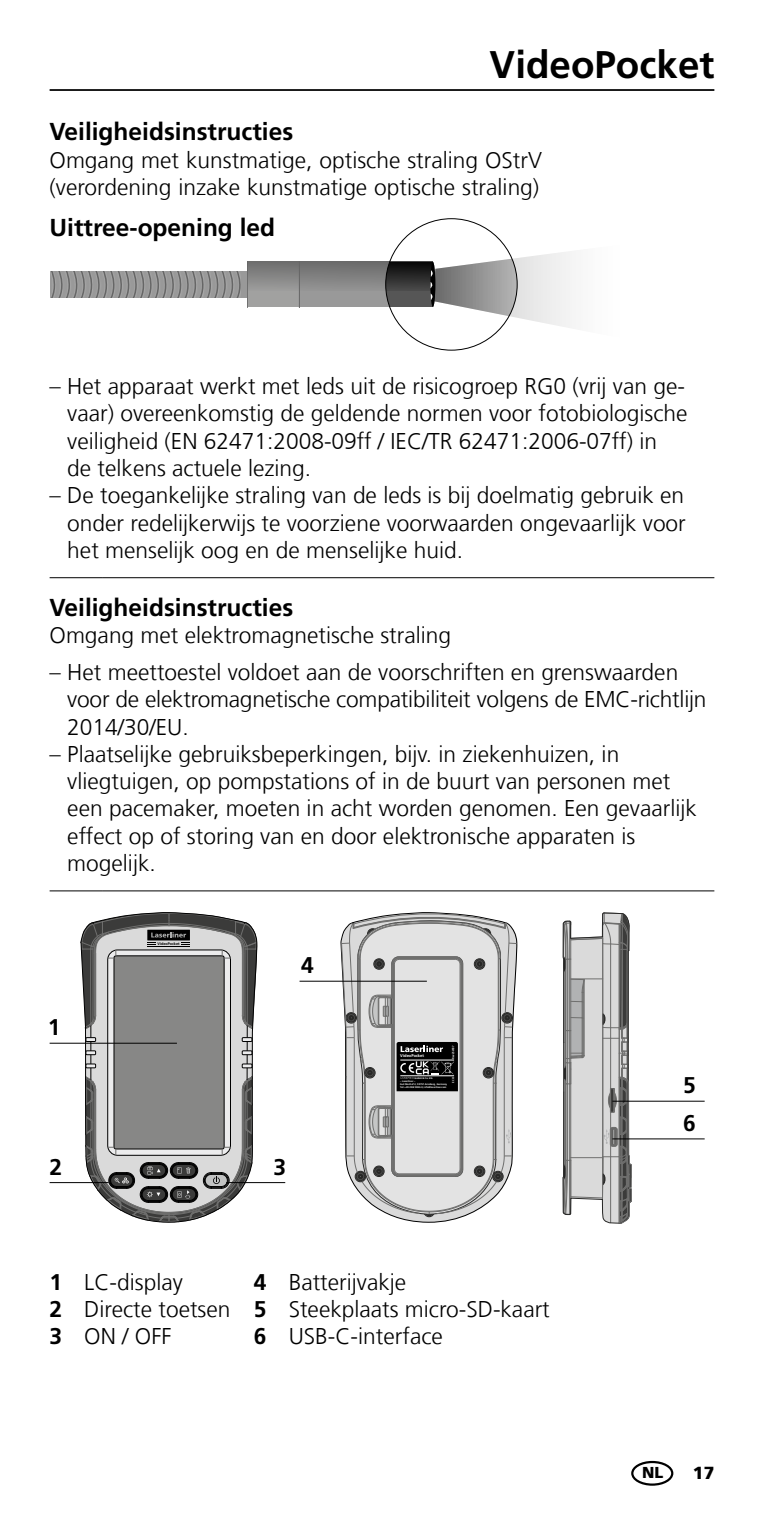
<style>
.page{position:relative;width:764px;height:1513px;background:#fff}
.page>*{position:absolute;margin:0;border:0;box-sizing:border-box;transform-origin:0 0}
.t1{font:700 38.5px "Frutiger LT Com";color:#000}
.t2{font:700 24.5px "Frutiger LT Com";color:#000}
.t3{font:300 22.75px/27.3px "Frutiger LT Com";color:#000}
.t4{font:700 22.75px "Frutiger LT Com";color:#000}
.t5{font:900 17.5px "Frutiger LT Com";color:#000}
.t6{font:900 15.75px "Frutiger LT Com";color:#000}
.t7{font:700 4.2px "Frutiger LT Com";color:#fff}
.t8{font:700 3.85px "Frutiger LT Com";color:#000}
.s1{font-weight:700}
</style>
<div class="page">
<hr style="left:50px;top:89px;width:664px;height:2px;background:#000">
<div style="left:247px;top:262px;width:186px;height:45px;background:#999"></div>
<svg style="left:50px;top:271px;width:250px;height:36px"></svg>
<svg style="left:247px;top:262px;width:139px;height:29px"></svg>
<div style="left:386px;top:262px;width:47px;height:45px;background:#565656"></div>
<svg style="left:386px;top:262px;width:44px;height:29px"></svg>
<svg style="left:430px;top:243px;width:142px;height:98px"></svg>
<svg style="left:340px;top:939px;width:128px;height:284px"></svg>
<svg style="left:341px;top:912px;width:176px;height:303px;background:#c3c3c3"></svg>
<svg style="left:80px;top:912px;width:177px;height:311px;background:#979796"></svg>
<hr style="left:246px;top:1026px;width:2px;height:54px;background:#000">
<hr style="left:90px;top:1026px;width:1px;height:54px;background:#000">
<div style="left:86px;top:1038px;width:10px;height:4px;border:1px solid #000"></div>
<div style="left:86px;top:1051px;width:10px;height:4px;border:1px solid #000"></div>
<div style="left:86px;top:1064px;width:10px;height:4px;border:1px solid #000"></div>
<div style="left:242px;top:1038px;width:10px;height:4px;border:1px solid #000"></div>
<div style="left:242px;top:1051px;width:10px;height:4px;border:1px solid #000"></div>
<div style="left:242px;top:1064px;width:10px;height:4px;border:1px solid #000"></div>
<svg style="left:562px;top:912px;width:70px;height:312px;background:#b8b8b8"></svg>
<hr style="left:50px;top:1043px;width:127px;height:1px;background:#000">
<hr style="left:300px;top:981px;width:127px;height:1px;background:#000">
<hr style="left:50px;top:1182px;width:59px;height:1px;background:#000">
<hr style="left:226px;top:1182px;width:59px;height:1px;background:#000">
<hr style="left:612px;top:1101px;width:93px;height:1px;background:#000">
<hr style="left:612px;top:1138px;width:93px;height:1px;background:#000">
<hr style="left:50px;top:577px;width:53px;height:1px;background:#000">
<hr style="left:103px;top:577px;width:611px;height:1px;background:#000">
<hr style="left:50px;top:890px;width:53px;height:1px;background:#000">
<hr style="left:103px;top:890px;width:611px;height:1px;background:#000">
<div style="left:631px;top:1461px;width:42px;height:25px;border:2px solid #000;border-radius:50%"></div>
<h1 class="t1" style="left:489px;top:42px;width:227px">VideoPocket</h1>
<p class="t2" style="left:50px;top:117px;width:245px">Veiligheidsinstructies</p>
<p class="t3" style="left:50px;top:146px;width:494px">Omgang met kunstmatige, optische straling OStrV (verordening inzake kunstmatige optische straling)</p>
<p class="t2" style="left:50px;top:213px;width:227px">Uittree-opening led</p>
<p class="t3" style="left:67px;top:373px;width:622px;text-indent:-18px">– Het apparaat werkt met leds uit de risicogroep RG0 (vrij van ge&shy;vaar) overeenkomstig de geldende normen voor fotobiologische veiligheid (EN 62471:2008-09ff / IEC/TR 62471:2006-07ff) in<br>de telkens actuele lezing.</p>
<p class="t3" style="left:67px;top:482px;width:620px;text-align:justify;text-indent:-18px">– De toegankelijke straling van de leds is bij doelmatig gebruik en onder redelijkerwijs te voorziene voorwaarden ongevaarlijk voor het menselijk oog en de menselijke huid.</p>
<p class="t2" style="left:50px;top:593px;width:245px">Veiligheidsinstructies</p>
<p class="t3" style="left:50px;top:622px;width:403px">Omgang met elektromagnetische straling</p>
<p class="t3" style="left:67px;top:659px;width:641px;text-indent:-18px">– Het meettoestel voldoet aan de voorschriften en grenswaarden voor de elektromagnetische compatibiliteit volgens de EMC-richtlijn<br>2014/30/EU.</p>
<p class="t3" style="left:67px;top:740px;width:631px;text-indent:-18px">– Plaatselijke gebruiksbeperkingen, bijv. in ziekenhuizen, in vliegtuigen, op pompstations of in de buurt van personen met een pacemaker, moeten in acht worden genomen. Een gevaarlijk effect op of storing van en door elektronische apparaten is mogelijk.</p>
<p class="t4" style="left:48px;top:1014px;width:14px">1</p>
<p class="t4" style="left:50px;top:1154px;width:14px">2</p>
<p class="t8" style="left:158px;top:941px;width:24px">VideoPocket</p>
<p class="t4" style="left:301px;top:952px;width:14px">4</p>
<p class="t4" style="left:274px;top:1154px;width:14px">3</p>
<p class="t7" style="left:400px;top:1053px;width:25px">VideoPocket</p>
<p class="t3" style="left:50px;top:1268px;width:502px;text-indent:204px"><span class="s1">4</span> Batterijvakje<br><span class="s1">2</span> Directe toetsen <span class="s1">5</span> Steekplaats micro-SD-kaart<br><span class="s1">3</span> ON / OFF</p>
<p class="t3" style="left:50px;top:1268px;width:135px"><span class="s1">1</span> LC-display</p>
<p class="t3" style="left:254px;top:1322px;width:190px"><span class="s1">6</span> USB-C-interface</p>
<p class="t4" style="left:683px;top:1072px;width:14px">5</p>
<p class="t4" style="left:683px;top:1109px;width:14px">6</p>
<p class="t6" style="left:642px;top:1463px;width:23px">NL</p>
<p class="t5" style="left:693px;top:1462px;width:23px">17</p>
</div>
